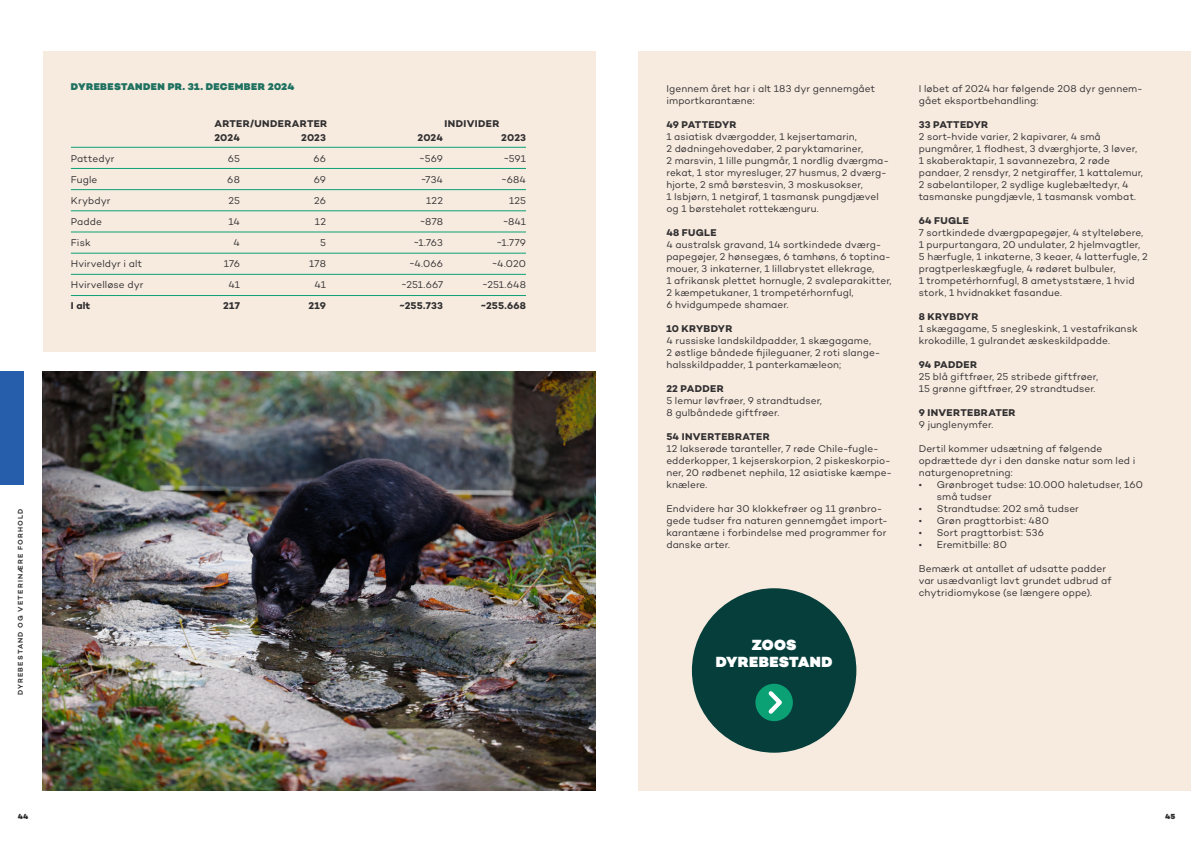
<style>
.page{position:relative;width:1191px;height:842px;background:#fff}
.page>*{position:absolute;margin:0;border:0;box-sizing:border-box;transform-origin:0 0}
.Rubrik_Balck_45_42{font:900 15px "Campton";letter-spacing:.015em;color:#fff}
.Brød_10_12{font:10px/12px "Campton";letter-spacing:.01em;color:#312f30}
.Mellemrubrik_10_12{font:700 10px "Campton";letter-spacing:.03em;color:#312f30}
.Brød_10_12-2{font:700 10px "Campton";letter-spacing:.02em;color:#312f30}
.Manchet_14_17{font:900 10px "Campton";letter-spacing:.035em;color:#207261}
.Mellemrubrik_10_12-2{font:700 10px "Campton";color:#312f30}
.t1{font:900 7.5px "Campton";color:#312f30}
.Emnebetegnelse_7pt{font:600 7px "Campton";letter-spacing:.165em;color:#312f30}
</style>
<div class="page">
<div style="left:638px;top:51px;width:553px;height:740px;background:#f7ebe0"></div>
<div style="left:0;top:371px;width:23px;height:114px;background:#275eac"></div>
<img style="left:43px;top:371px;width:552px;height:420px">
<div style="left:43px;top:51px;width:552px;height:300px;background:#f7ebe0"></div>
<div style="left:692px;top:588px;width:164px;height:165px;background:#063e3b;border-radius:50%"></div>
<div style="left:755px;top:684px;width:38px;height:37px;background:#0ba175;border-radius:50%"></div>
<svg style="left:768px;top:687px;width:18px;height:31px"></svg>
<hr style="left:71px;top:147px;width:455px;height:1px;background:#0ba175">
<hr style="left:71px;top:168px;width:455px;height:1px;background:#0ba175">
<hr style="left:71px;top:189px;width:455px;height:1px;background:#0ba175">
<hr style="left:71px;top:211px;width:455px;height:1px;background:#0ba175">
<hr style="left:71px;top:232px;width:455px;height:1px;background:#0ba175">
<hr style="left:71px;top:253px;width:455px;height:1px;background:#0ba175">
<hr style="left:71px;top:274px;width:455px;height:1px;background:#0ba175">
<hr style="left:71px;top:295px;width:455px;height:1px;background:#0ba175">
<p class="Emnebetegnelse_7pt" style="left:16px;top:695px;width:188px;rotate:-90deg">DYREBESTAND OG VETERINÆRE FORHOLD</p>
<p class="Manchet_14_17" style="left:71px;top:80px;width:225px">DYREBESTANDEN PR. 31. DECEMBER 2024</p>
<p class="Brød_10_12" style="left:666px;top:82px;width:210px">Igennem året har i alt 183 dyr gennemgået importkarantæne:</p>
<p class="Mellemrubrik_10_12-2" style="left:666px;top:118px;width:72px">49 PATTEDYR</p>
<p class="Brød_10_12" style="left:666px;top:130px;width:224px">1 asiatisk dværgodder, 1 kejsertamarin,<br>2 dødningehovedaber, 2 paryktamariner,<br>2 marsvin, 1 lille pungmår, 1 nordlig dværgma&shy;rekat, 1 stor myresluger, 27 husmus, 2 dværg&shy;hjorte, 2 små børstesvin, 3 moskusokser,<br>1 Isbjørn, 1 netgiraf, 1 tasmansk pungdjævel og 1 børstehalet rottekænguru.</p>
<p class="Mellemrubrik_10_12" style="left:666px;top:226px;width:52px">48 FUGLE</p>
<p class="Brød_10_12" style="left:666px;top:238px;width:227px">4 australsk gravand, 14 sortkindede dværg&shy;papegøjer, 2 hønsegæs, 6 tamhøns, 6 toptina&shy;mouer, 3 inkaterner, 1 lillabrystet ellekrage,<br>1 afrikansk plettet hornugle, 2 svaleparakitter, 2 kæmpetukaner, 1 trompetérhornfugl,<br>6 hvidgumpede shamaer.</p>
<p class="Mellemrubrik_10_12" style="left:666px;top:322px;width:67px">10 KRYBDYR</p>
<p class="Brød_10_12" style="left:666px;top:334px;width:216px">4 russiske landskildpadder, 1 skægagame,<br>2 østlige båndede fijileguaner, 2 roti slange&shy;halsskildpadder, 1 panterkamæleon;</p>
<p class="Mellemrubrik_10_12" style="left:666px;top:382px;width:59px">22 PADDER</p>
<p class="Brød_10_12" style="left:666px;top:394px;width:157px">5 lemur løvfrøer, 9 strandtudser,<br>8 gulbåndede giftfrøer.</p>
<p class="Mellemrubrik_10_12" style="left:666px;top:430px;width:105px">54 INVERTEBRATER</p>
<p class="Brød_10_12" style="left:666px;top:442px;width:214px">12 lakserøde taranteller, 7 røde Chile-fugle-</p>
<p class="Brød_10_12" style="left:666px;top:454px;width:227px;text-align:justify">edderkopper, 1 kejserskorpion, 2 piskeskorpio&shy;ner, 20 rødbenet nephila, 12 asiatiske kæmpe&shy;knælere.</p>
<p class="Brød_10_12" style="left:666px;top:502px;width:223px">Endvidere har 30 klokkefrøer og 11 grønbro&shy;gede tudser fra naturen gennemgået import&shy;karantæne i forbindelse med programmer for danske arter.</p>
<p class="Brød_10_12-2" style="left:214px;top:118px;width:114px">ARTER/UNDERARTER</p>
<p class="Brød_10_12-2" style="left:444px;top:118px;width:56px">INDIVIDER</p>
<p class="Brød_10_12-2" style="left:214px;top:132px;width:27px">2024</p>
<p class="Brød_10_12-2" style="left:301px;top:132px;width:26px">2023</p>
<p class="Brød_10_12-2" style="left:417px;top:132px;width:27px">2024</p>
<p class="Brød_10_12-2" style="left:501px;top:132px;width:26px">2023</p>
<p class="Brød_10_12" style="left:71px;top:153px;width:45px">Pattedyr</p>
<p class="Brød_10_12" style="left:228px;top:153px;width:14px">65</p>
<p class="Brød_10_12" style="left:313px;top:153px;width:14px">66</p>
<p class="Brød_10_12" style="left:420px;top:153px;width:25px">~569</p>
<p class="Brød_10_12" style="left:504px;top:153px;width:23px">~591</p>
<p class="Brød_10_12" style="left:71px;top:174px;width:28px">Fugle</p>
<p class="Brød_10_12" style="left:227px;top:174px;width:14px">68</p>
<p class="Brød_10_12" style="left:314px;top:174px;width:14px">69</p>
<p class="Brød_10_12" style="left:421px;top:174px;width:23px">~734</p>
<p class="Brød_10_12" style="left:502px;top:174px;width:26px">~684</p>
<p class="Brød_10_12" style="left:71px;top:195px;width:41px">Krybdyr</p>
<p class="Brød_10_12" style="left:228px;top:195px;width:13px">25</p>
<p class="Brød_10_12" style="left:314px;top:195px;width:13px">26</p>
<p class="Brød_10_12" style="left:426px;top:195px;width:18px">122</p>
<p class="Brød_10_12" style="left:509px;top:195px;width:18px">125</p>
<p class="Brød_10_12" style="left:71px;top:216px;width:32px">Padde</p>
<p class="Brød_10_12" style="left:228px;top:216px;width:13px">14</p>
<p class="Brød_10_12" style="left:315px;top:216px;width:13px">12</p>
<p class="Brød_10_12" style="left:420px;top:216px;width:24px">~878</p>
<p class="Brød_10_12" style="left:503px;top:216px;width:24px">~841</p>
<p class="Brød_10_12" style="left:71px;top:237px;width:21px">Fisk</p>
<p class="Brød_10_12" style="left:233px;top:237px;width:8px">4</p>
<p class="Brød_10_12" style="left:320px;top:237px;width:7px">5</p>
<p class="Brød_10_12" style="left:414px;top:237px;width:30px">~1.763</p>
<p class="Brød_10_12" style="left:497px;top:237px;width:30px">~1.779</p>
<p class="Brød_10_12" style="left:71px;top:258px;width:73px">Hvirveldyr i alt</p>
<p class="Brød_10_12" style="left:224px;top:258px;width:18px">176</p>
<p class="Brød_10_12" style="left:309px;top:258px;width:18px">178</p>
<p class="Brød_10_12" style="left:410px;top:258px;width:35px">~4.066</p>
<p class="Brød_10_12" style="left:492px;top:258px;width:35px">~4.020</p>
<p class="Brød_10_12" style="left:71px;top:279px;width:74px">Hvirvelløse dyr</p>
<p class="Brød_10_12" style="left:228px;top:279px;width:13px">41</p>
<p class="Brød_10_12" style="left:314px;top:279px;width:13px">41</p>
<p class="Brød_10_12" style="left:402px;top:279px;width:43px">~251.667</p>
<p class="Brød_10_12" style="left:483px;top:279px;width:45px">~251.648</p>
<p class="Brød_10_12-2" style="left:71px;top:300px;width:21px">I alt</p>
<p class="Brød_10_12-2" style="left:223px;top:300px;width:18px">217</p>
<p class="Brød_10_12-2" style="left:309px;top:300px;width:19px">219</p>
<p class="Brød_10_12-2" style="left:400px;top:300px;width:45px">~255.733</p>
<p class="Brød_10_12-2" style="left:481px;top:300px;width:46px">~255.668</p>
<p class="Rubrik_Balck_45_42" style="left:752px;top:635px;width:46px">ZOOS</p>
<p class="Rubrik_Balck_45_42" style="left:716px;top:652px;width:118px">DYREBESTAND</p>
<p class="Brød_10_12" style="left:918px;top:82px;width:226px">I løbet af 2024 har følgende 208 dyr gennem&shy;gået eksportbehandling:</p>
<p class="Mellemrubrik_10_12" style="left:918px;top:118px;width:71px">33 PATTEDYR</p>
<p class="Brød_10_12" style="left:918px;top:130px;width:226px">2 sort-hvide varier, 2 kapivarer, 4 små pungmårer, 1 flodhest, 3 dværghjorte, 3 løver, 1 skaberaktapir, 1 savannezebra, 2 røde pandaer, 2 rensdyr, 2 netgiraffer, 1 kattalemur, 2 sabelantiloper, 2 sydlige kuglebæltedyr, 4 tasmanske pungdjævle, 1 tasmansk vombat.</p>
<p class="Mellemrubrik_10_12" style="left:918px;top:214px;width:52px">64 FUGLE</p>
<p class="Brød_10_12" style="left:918px;top:226px;width:230px">7 sortkindede dværgpapegøjer, 4 stylteløbere, 1 purpurtangara, 20 undulater, 2 hjelmvagtler, 5 hærfugle, 1 inkaterne, 3 keaer, 4 latterfugle, 2 pragtperleskægfugle, 4 rødøret bulbuler,<br>1 trompetérhornfugl, 8 ametyststære, 1 hvid stork, 1 hvidnakket fasandue.</p>
<p class="Mellemrubrik_10_12" style="left:918px;top:310px;width:61px">8 KRYBDYR</p>
<p class="Brød_10_12" style="left:918px;top:322px;width:220px">1 skægagame, 5 snegleskink, 1 vestafrikansk krokodille, 1 gulrandet æskeskildpadde.</p>
<p class="Mellemrubrik_10_12" style="left:918px;top:358px;width:60px">94 PADDER</p>
<p class="Brød_10_12" style="left:918px;top:370px;width:181px">25 blå giftfrøer, 25 stribede giftfrøer,<br>15 grønne giftfrøer, 29 strandtudser.</p>
<p class="Mellemrubrik_10_12" style="left:918px;top:406px;width:98px">9 INVERTEBRATER</p>
<p class="Brød_10_12" style="left:918px;top:418px;width:76px">9 junglenymfer.</p>
<p class="Brød_10_12" style="left:918px;top:442px;width:218px">Dertil kommer udsætning af følgende opdrættede dyr i den danske natur som led i naturgenopretning:</p>
<p class="Brød_10_12" style="left:936px;top:478px;width:208px;text-indent:-18px">• Grønbroget tudse: 10.000 haletudser, 160 små tudser</p>
<p class="Brød_10_12" style="left:918px;top:502px;width:162px">• Strandtudse: 202 små tudser</p>
<p class="Brød_10_12" style="left:918px;top:514px;width:132px">• Grøn pragttorbist: 480</p>
<p class="Brød_10_12" style="left:918px;top:526px;width:127px">• Sort pragttorbist: 536</p>
<p class="Brød_10_12" style="left:918px;top:538px;width:90px">• Eremitbille: 80</p>
<p class="Brød_10_12" style="left:918px;top:562px;width:194px">Bemærk at antallet af udsatte padder var usædvanligt lavt grundet udbrud af chytridiomykose (se længere oppe).</p>
<p class="t1" style="left:18px;top:812px;width:12px">44</p>
<p class="t1" style="left:1165px;top:812px;width:12px">45</p>
</div>
